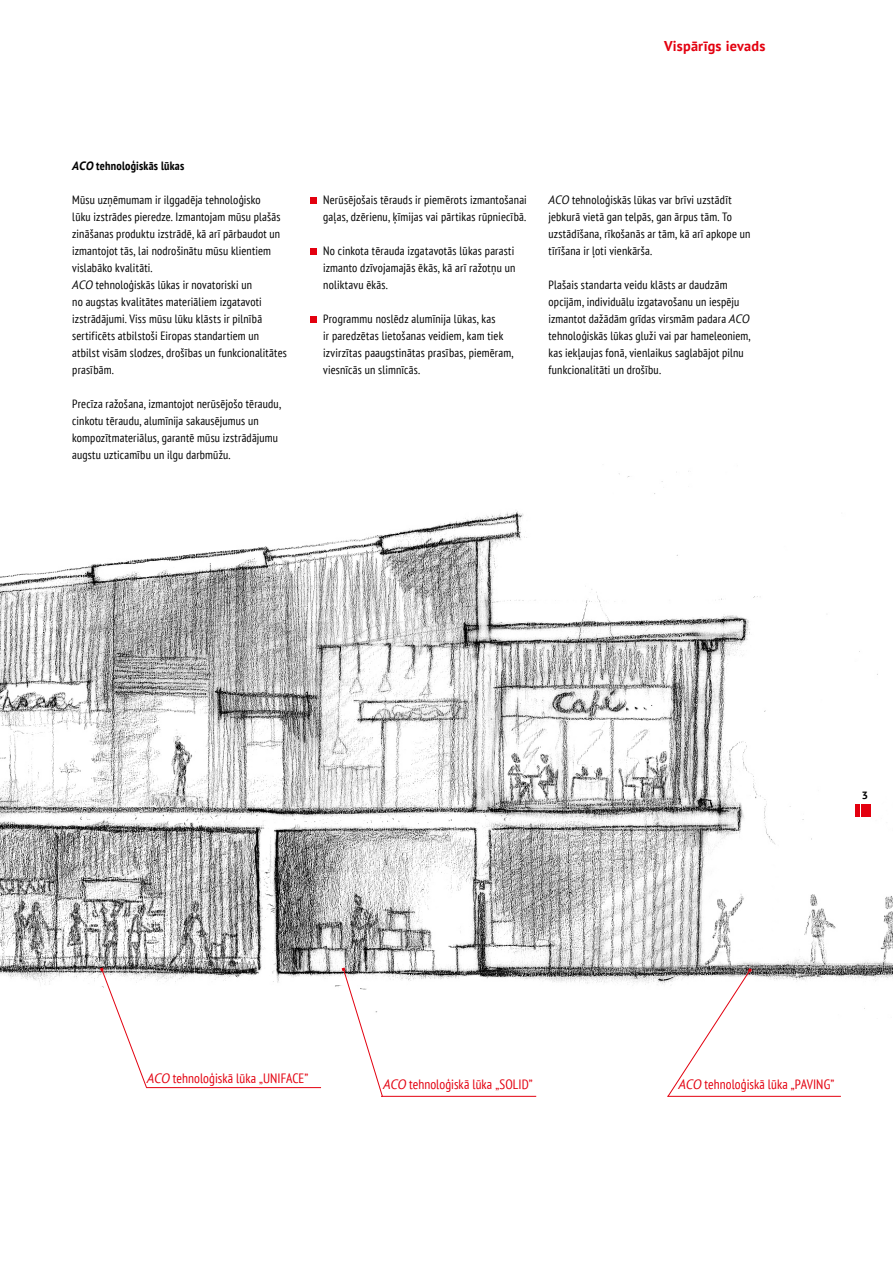
<style>
.page{position:relative;width:893px;height:1263px;background:#fff}
.page>*{position:absolute;margin:0;border:0;box-sizing:border-box;transform-origin:0 0}
.t1{font:700 14.25px "PT Sans";letter-spacing:.015em;color:#e3000f}
.t2{font:condensed 13.5px "PT Sans";letter-spacing:.005em;color:#e3000f}
.t3{font:condensed 12px/17px "PT Sans";letter-spacing:.015em;color:#000}
.t4{font:700 condensed 12px "PT Sans";letter-spacing:.02em;color:#000}
.t5{font:700 10.5px "PT Sans Caption";color:#000}
.s1{font-style:italic;font-stretch:normal}
</style>
<div class="page">
<div style="left:310px;top:198px;width:7px;height:6px;background:#e3000f"></div>
<div style="left:310px;top:248px;width:7px;height:6px;background:#e3000f"></div>
<div style="left:310px;top:317px;width:7px;height:6px;background:#e3000f"></div>
<img style="left:0;top:471px;width:893px;height:538px">
<hr style="left:381px;top:1096px;width:155px;height:1px;background:#e3000f">
<hr style="left:146px;top:1087px;width:175px;height:1px;background:#e3000f">
<svg style="left:100px;top:967px;width:48px;height:122px"></svg>
<hr style="left:667px;top:1096px;width:174px;height:1px;background:#e3000f">
<svg style="left:342px;top:967px;width:41px;height:130px"></svg>
<svg style="left:667px;top:968px;width:85px;height:129px"></svg>
<div style="left:855px;top:804px;width:5px;height:12px;background:#e3000f"></div>
<hr style="left:861px;top:804px;width:4px;height:12px;background:#e3000f">
<hr style="left:867px;top:804px;width:4px;height:12px;background:#e3000f">
<p class="t1" style="left:664px;top:37px;width:103px">Vispārīgs ievads</p>
<p class="t4" style="left:72px;top:158px;width:114px"><span class="s1">ACO</span> tehnoloģiskās lūkas</p>
<p class="t3" style="left:72px;top:191px;width:216px">Mūsu uzņēmumam ir ilggadēja tehnoloģisko<br>lūku izstrādes pieredze. Izmantojam mūsu plašās zināšanas produktu izstrādē, kā arī pārbaudot un izmantojot tās, lai nodrošinātu mūsu klientiem vislabāko kvalitāti.<br><span class="s1">ACO</span> tehnoloģiskās lūkas ir novatoriski un<br>no augstas kvalitātes materiāliem izgatavoti izstrādājumi. Viss mūsu lūku klāsts ir pilnībā sertificēts atbilstoši Eiropas standartiem un atbilst visām slodzes, drošības un funkcionalitātes prasībām.</p>
<p class="t3" style="left:72px;top:395px;width:210px">Precīza ražošana, izmantojot nerūsējošo tēraudu, cinkotu tēraudu, alumīnija sakausējumus un kompozītmateriālus, garantē mūsu izstrādājumu augstu uzticamību un ilgu darbmūžu.</p>
<p class="t3" style="left:310px;top:191px;width:218px;text-align:right">• Nerūsējošais tērauds ir piemērots izmantošanai gaļas, dzērienu, ķīmijas vai pārtikas rūpniecībā.</p>
<p class="t3" style="left:323px;top:242px;width:194px;text-align:justify;text-indent:-13px">• No cinkota tērauda izgatavotās lūkas parasti izmanto dzīvojamajās ēkās, kā arī ražotņu un noliktavu ēkās.</p>
<p class="t3" style="left:323px;top:310px;width:192px;text-indent:-13px">• Programmu noslēdz alumīnija lūkas, kas<br>ir paredzētas lietošanas veidiem, kam tiek izvirzītas paaugstinātas prasības, piemēram, viesnīcās un slimnīcās.</p>
<p class="t3" style="left:549px;top:191px;width:203px"><span class="s1">ACO</span> tehnoloģiskās lūkas var brīvi uzstādīt jebkurā vietā gan telpās, gan ārpus tām. To uzstādīšana, rīkošanās ar tām, kā arī apkope un tīrīšana ir ļoti vienkārša.</p>
<p class="t3" style="left:549px;top:276px;width:204px">Plašais standarta veidu klāsts ar daudzām opcijām, individuālu izgatavošanu un iespēju izmantot dažādām grīdas virsmām padara <span class="s1">ACO </span>tehnoloģiskās lūkas gluži vai par hameleoniem, kas iekļaujas fonā, vienlaikus saglabājot pilnu funkcionalitāti un drošību.</p>
<p class="t5" style="left:862px;top:789px;width:8px">3</p>
<p class="t2" style="left:147px;top:1070px;width:163px"><span class="s1">ACO</span> tehnoloģiskā lūka „UNIFACE”</p>
<p class="t2" style="left:679px;top:1076px;width:157px"><span class="s1">ACO</span> tehnoloģiskā lūka „PAVING”</p>
<p class="t2" style="left:383px;top:1075px;width:151px"><span class="s1">ACO</span> tehnoloģiskā lūka „SOLID”</p>
</div>
